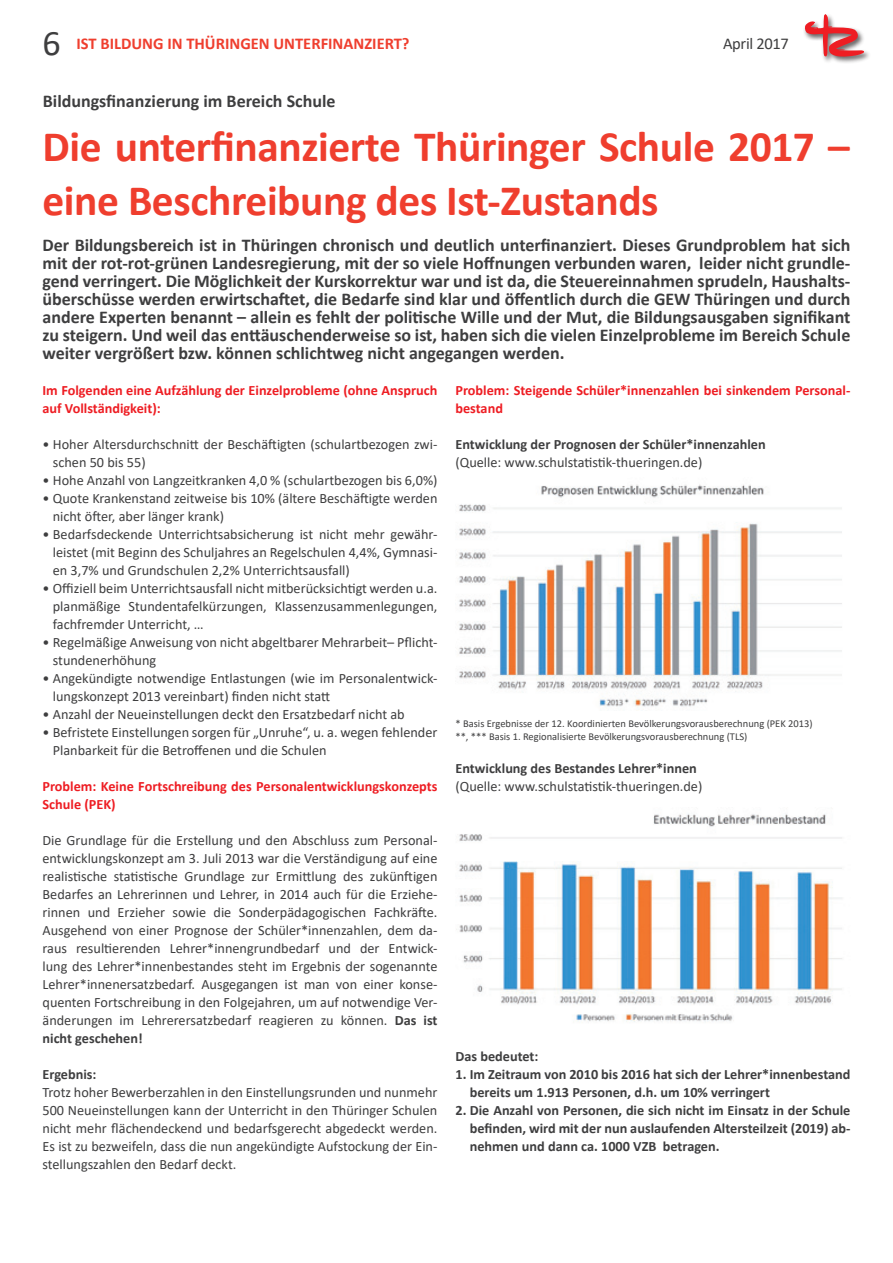
<style>
.page{position:relative;width:893px;height:1263px;background:#fff}
.page>*{position:absolute;margin:0;border:0;box-sizing:border-box;transform-origin:0 0}
.t1{font:700 43.5px/54px "Calibri";letter-spacing:-.01em;color:#ef3e2e}
.t2{font:700 18px/18px "Calibri";color:#3e3e3f;text-align:justify}
.t3{font:700 16.5px "Calibri";color:#ef3e2e}
.t4{font:16.5px "Calibri";letter-spacing:-.02em;color:#3e3e3f}
.t5{font:14.25px/18px "Calibri";color:#3e3e3f}
.t6{font:700 14.25px/18px "Calibri";color:#3e3e3f}
.t7{font:700 14.25px/18px "Calibri";color:#ee1d23}
.t8{font:10.5px/12.6px "Calibri";color:#3e3e3f}
.s1{font-weight:400;font-size:36px;color:#3e3e3f}
.s2{font-weight:700}
</style>
<div class="page">
<div style="left:803px;top:0;width:67px;height:64px;background:#231f20;opacity:.69"></div>
<svg style="left:804px;top:14px;width:60px;height:44px"></svg>
<img style="left:459px;top:484px;width:383px;height:226px">
<img style="left:456px;top:814px;width:386px;height:208px">
<p class="t3" style="left:43px;top:32px;width:369px"><span class="s1">6</span> IST BILDUNG IN THÜRINGEN UNTERFINANZIERT?</p>
<p class="t4" style="left:723px;top:32px;width:67px">April 2017</p>
<p class="t2" style="left:43px;top:92px;width:294px">Bildungsfinanzierung im Bereich Schule</p>
<h1 class="t1" style="left:43px;top:119px;width:809px">Die unterfinanzierte Thüringer Schule 2017 – eine Beschreibung des Ist-Zustands</h1>
<p class="t2" style="left:43px;top:236px;width:809px">Der Bildungsbereich ist in Thüringen chronisch und deutlich unterfinanziert. Dieses Grundproblem hat sich mit der rot-rot-grünen Landesregierung, mit der so viele Hoffnungen verbunden waren, leider nicht grundle&shy;gend verringert. Die Möglichkeit der Kurskorrektur war und ist da, die Steuereinnahmen sprudeln, Haushalts&shy;überschüsse werden erwirtschaftet, die Bedarfe sind klar und öffentlich durch die GEW Thüringen und durch andere Experten benannt – allein es fehlt der politische Wille und der Mut, die Bildungsausgaben signifikant zu steigern. Und weil das enttäuschenderweise so ist, haben sich die vielen Einzelprobleme im Bereich Schule weiter vergrößert bzw. können schlichtweg nicht angegangen werden.</p>
<p class="t7" style="left:43px;top:381px;width:396px">Im Folgenden eine Aufzählung der Einzelprobleme (ohne Anspruch auf Vollständigkeit):</p>
<p class="t5" style="left:53px;top:435px;width:386px;text-indent:-10px">• Hoher Altersdurchschnitt der Beschäftigten (schulartbezogen zwi&shy;schen 50 bis 55)</p>
<p class="t5" style="left:43px;top:471px;width:396px">• Hohe Anzahl von Langzeitkranken 4,0 % (schulartbezogen bis 6,0%)</p>
<p class="t5" style="left:53px;top:489px;width:386px;text-indent:-10px">• Quote Krankenstand zeitweise bis 10% (ältere Beschäftigte werden nicht öfter, aber länger krank)</p>
<p class="t5" style="left:53px;top:525px;width:386px;text-align:justify;text-indent:-10px">• Bedarfsdeckende Unterrichtsabsicherung ist nicht mehr gewähr&shy;leistet (mit Beginn des Schuljahres an Regelschulen 4,4%, Gymnasi&shy;en 3,7% und Grundschulen 2,2% Unterrichtsausfall)</p>
<p class="t5" style="left:53px;top:579px;width:386px;text-align:justify;text-indent:-10px">• Offiziell beim Unterrichtsausfall nicht mitberücksichtigt werden u.a. planmäßige Stundentafelkürzungen, Klassenzusammenlegungen, fachfremder Unterricht, …</p>
<p class="t5" style="left:53px;top:633px;width:386px;text-indent:-10px">• Regelmäßige Anweisung von nicht abgeltbarer Mehrarbeit– Pflicht&shy;stundenerhöhung</p>
<p class="t5" style="left:53px;top:669px;width:386px;text-indent:-10px">• Angekündigte notwendige Entlastungen (wie im Personalentwick&shy;lungskonzept 2013 vereinbart) finden nicht statt</p>
<p class="t5" style="left:43px;top:705px;width:364px">• Anzahl der Neueinstellungen deckt den Ersatzbedarf nicht ab</p>
<p class="t5" style="left:53px;top:723px;width:386px;text-indent:-10px">• Befristete Einstellungen sorgen für „Unruhe“, u. a. wegen fehlender<br>Planbarkeit für die Betroffenen und die Schulen</p>
<p class="t7" style="left:43px;top:777px;width:396px">Problem: Keine Fortschreibung des Personalentwicklungskonzepts<br>Schule (PEK)</p>
<p class="t5" style="left:43px;top:831px;width:396px;text-align:justify">Die Grundlage für die Erstellung und den Abschluss zum Personal&shy;entwicklungskonzept am 3. Juli 2013 war die Verständigung auf eine realistische statistische Grundlage zur Ermittlung des zukünftigen Bedarfes an Lehrerinnen und Lehrer, in 2014 auch für die Erziehe&shy;rinnen und Erzieher sowie die Sonderpädagogischen Fachkräfte.<br>Ausgehend von einer Prognose der Schüler*innenzahlen, dem da&shy;raus resultierenden Lehrer*innengrundbedarf und der Entwick&shy;lung des Lehrer*innenbestandes steht im Ergebnis der sogenannte Lehrer*innenersatzbedarf. Ausgegangen ist man von einer konse&shy;quenten Fortschreibung in den Folgejahren, um auf notwendige Ver&shy;änderungen im Lehrerersatzbedarf reagieren zu können. <span class="s2">Das ist nicht geschehen!</span></p>
<p class="t6" style="left:43px;top:1065px;width:56px">Ergebnis:</p>
<p class="t5" style="left:43px;top:1083px;width:396px;text-align:justify">Trotz hoher Bewerberzahlen in den Einstellungsrunden und nunmehr 500 Neueinstellungen kann der Unterricht in den Thüringer Schulen nicht mehr flächendeckend und bedarfsgerecht abgedeckt werden.<br>Es ist zu bezweifeln, dass die nun angekündigte Aufstockung der Ein&shy;stellungszahlen den Bedarf deckt.</p>
<p class="t7" style="left:455px;top:381px;width:396px">Problem: Steigende Schüler*innenzahlen bei sinkendem Personal&shy;bestand</p>
<p class="t6" style="left:455px;top:435px;width:312px">Entwicklung der Prognosen der Schüler*innenzahlen</p>
<p class="t5" style="left:455px;top:453px;width:248px">(Quelle: www.schulstatistik-thueringen.de)</p>
<p class="t8" style="left:455px;top:717px;width:359px">* Basis Ergebnisse der 12. Koordinierten Bevölkerungsvorausberechnung (PEK 2013) **, *** Basis 1. Regionalisierte Bevölkerungsvorausberechnung (TLS)</p>
<p class="t6" style="left:455px;top:759px;width:243px">Entwicklung des Bestandes Lehrer*innen</p>
<p class="t5" style="left:455px;top:777px;width:248px">(Quelle: www.schulstatistik-thueringen.de)</p>
<p class="t6" style="left:455px;top:1047px;width:84px">Das bedeutet:</p>
<p class="t6" style="left:470px;top:1065px;width:382px;text-indent:-14px">1. Im Zeitraum von 2010 bis 2016 hat sich der Lehrer*innenbestand bereits um 1.913 Personen, d.h. um 10% verringert</p>
<p class="t6" style="left:470px;top:1101px;width:382px;text-align:justify;text-indent:-14px">2. Die Anzahl von Personen, die sich nicht im Einsatz in der Schule befinden, wird mit der nun auslaufenden Altersteilzeit (2019) ab&shy;nehmen und dann ca. 1000 VZB betragen.</p>
</div>
